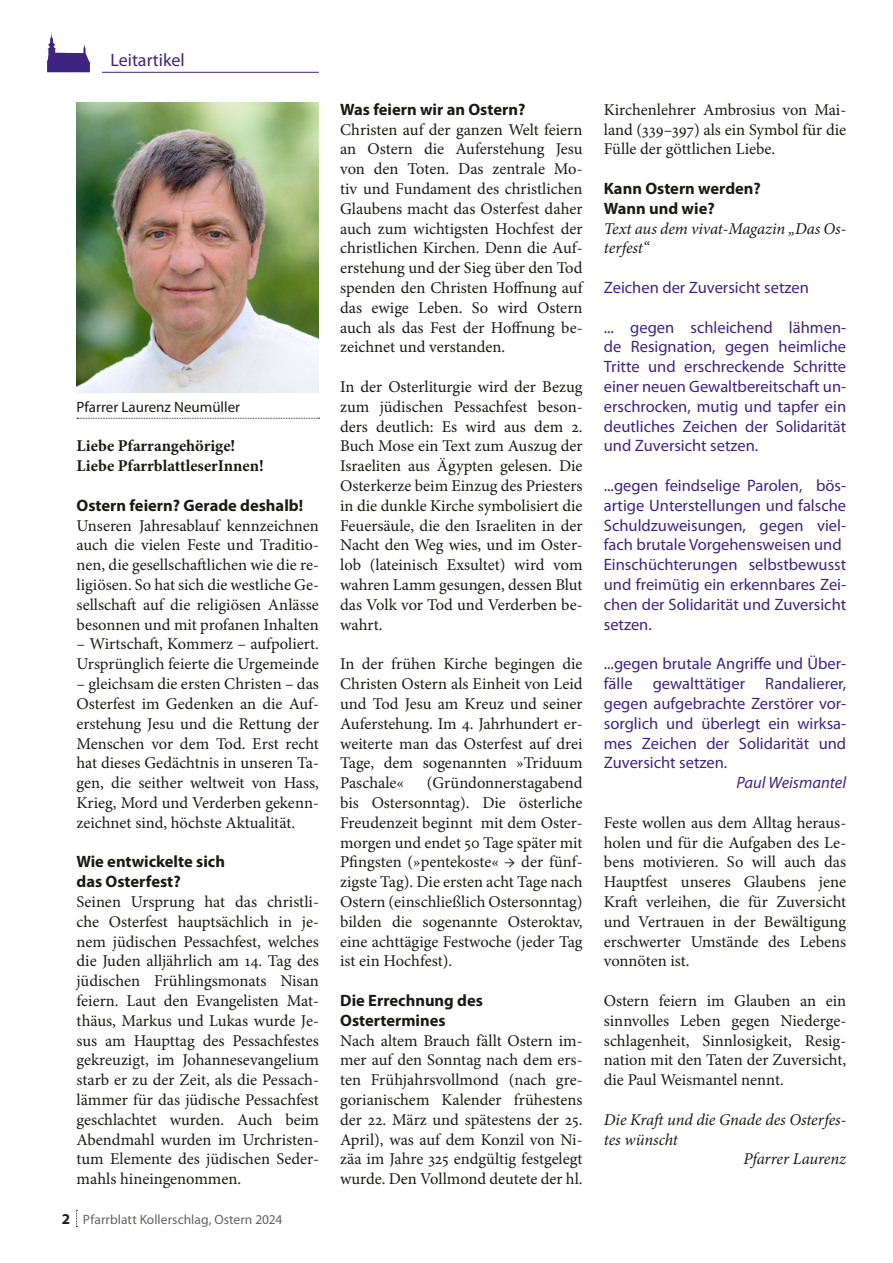
<style>
.page{position:relative;width:893px;height:1263px;background:#fff}
.page>*{position:absolute;margin:0;border:0;box-sizing:border-box;transform-origin:0 0}
.t1{font:18px "Myriad Pro";color:#3e2581}
.t2{font:16.5px/19.8px "Minion Pro";color:#1a1a18;text-align:justify}
.t3{font:16.5px/19.8px "Myriad Pro";color:#3e2581;text-align:justify}
.t4{font:700 16.5px/19.8px "Myriad Pro";color:#1a1a18}
.t5{font:italic 16.5px/19.8px "Minion Pro";letter-spacing:-.005em;color:#1a1a18}
.t6{font:700 16.5px/19.8px "Minion Pro";color:#1a1a18}
.t7{font:italic 16.5px "Myriad Pro";color:#3e2581}
.t8{font:15px "Myriad Pro";color:#1a1a18}
.t9{font:13.5px "Myriad Pro";letter-spacing:.005em;color:#636362}
.s1{font-weight:700;font-size:15px;color:#1a1a18}
</style>
<div class="page">
<img style="left:77px;top:102px;width:242px;height:290px">
<svg style="left:77px;top:418px;width:243px;height:1px"></svg>
<svg style="left:76px;top:1210px;width:2px;height:17px"></svg>
<hr style="left:102px;top:72px;width:217px;height:1px;background:#3e2581">
<svg style="left:47px;top:32px;width:43px;height:40px"></svg>
<p class="t1" style="left:111px;top:49px;width:76px">Leitartikel</p>
<p class="t8" style="left:77px;top:398px;width:165px">Pfarrer Laurenz Neumüller</p>
<p class="t6" style="left:77px;top:436px;width:189px">Liebe Pfarrangehörige!<br>Liebe PfarrblattleserInnen!</p>
<p class="t4" style="left:77px;top:495px;width:228px">Ostern feiern? Gerade deshalb!</p>
<p class="t2" style="left:77px;top:516px;width:244px">Unseren Jahresablauf kennzeichnen auch die vielen Feste und Traditio&shy;nen, die gesellschaftlichen wie die re&shy;ligiösen. So hat sich die westliche Ge&shy;sellschaft auf die religiösen Anlässe besonnen und mit profanen Inhalten</p>
<p class="t2" style="left:77px;top:634px;width:244px">– Wirtschaft, Kommerz – aufpoliert.<br>Ursprünglich feierte die Urgemeinde</p>
<p class="t2" style="left:77px;top:674px;width:244px">– gleichsam die ersten Christen – das Osterfest im Gedenken an die Auf&shy;erstehung Jesu und die Rettung der Menschen vor dem Tod. Erst recht hat dieses Gedächtnis in unseren Ta&shy;gen, die seither weltweit von Hass, Krieg, Mord und Verderben gekenn&shy;zeichnet sind, höchste Aktualität.</p>
<p class="t4" style="left:77px;top:851px;width:150px">Wie entwickelte sich das Osterfest?</p>
<p class="t2" style="left:77px;top:892px;width:244px">Seinen Ursprung hat das christli&shy;che Osterfest hauptsächlich in je&shy;nem jüdischen Pessachfest, welches die Juden alljährlich am 14. Tag des jüdischen Frühlingsmonats Nisan feiern. Laut den Evangelisten Mat&shy;thäus, Markus und Lukas wurde Je&shy;sus am Haupttag des Pessachfestes gekreuzigt, im Johannesevangelium starb er zu der Zeit, als die Pessach&shy;lämmer für das jüdische Pessachfest geschlachtet wurden. Auch beim Abendmahl wurden im Urchristen&shy;tum Elemente des jüdischen Seder&shy;mahls hineingenommen.</p>
<p class="t9" style="left:62px;top:1211px;width:222px"><span class="s1">2</span> Pfarrblatt Kollerschlag, Ostern 2024</p>
<p class="t4" style="left:340px;top:99px;width:187px">Was feiern wir an Ostern?</p>
<p class="t2" style="left:340px;top:120px;width:244px">Christen auf der ganzen Welt feiern an Ostern die Auferstehung Jesu von den Toten. Das zentrale Mo&shy;tiv und Fundament des christlichen Glaubens macht das Osterfest daher auch zum wichtigsten Hochfest der christlichen Kirchen. Denn die Auf&shy;erstehung und der Sieg über den Tod spenden den Christen Hoffnung auf das ewige Leben. So wird Ostern auch als das Fest der Hoffnung be&shy;zeichnet und verstanden.</p>
<p class="t2" style="left:340px;top:377px;width:244px">In der Osterliturgie wird der Bezug zum jüdischen Pessachfest beson&shy;ders deutlich: Es wird aus dem 2.<br>Buch Mose ein Text zum Auszug der Israeliten aus Ägypten gelesen. Die Osterkerze beim Einzug des Priesters in die dunkle Kirche symbolisiert die Feuersäule, die den Israeliten in der Nacht den Weg wies, und im Oster&shy;lob (lateinisch Exsultet) wird vom wahren Lamm gesungen, dessen Blut das Volk vor Tod und Verderben be&shy;wahrt.</p>
<p class="t2" style="left:340px;top:654px;width:244px">In der frühen Kirche begingen die Christen Ostern als Einheit von Leid und Tod Jesu am Kreuz und seiner Auferstehung. Im 4. Jahrhundert er&shy;weiterte man das Osterfest auf drei Tage, dem sogenannten »Triduum Paschale«</p>
<p class="t2" style="left:340px;top:773px;width:244px;text-indent:87px">(Gründonnerstagabend bis Ostersonntag). Die österliche Freudenzeit beginnt mit dem Oster&shy;morgen und endet 50 Tage später mit Pfingsten (»pentekoste« → der fünf&shy;zigste Tag). Die ersten acht Tage nach Ostern (einschließlich Ostersonntag) bilden die sogenannte Osteroktav, eine achttägige Festwoche (jeder Tag ist ein Hochfest).</p>
<p class="t4" style="left:340px;top:990px;width:144px">Die Errechnung des<br>Ostertermines</p>
<p class="t2" style="left:340px;top:1030px;width:244px">Nach altem Brauch fällt Ostern im&shy;mer auf den Sonntag nach dem ers&shy;ten Frühjahrsvollmond (nach gre&shy;gorianischem Kalender frühestens der 22. März und spätestens der 25.<br>April), was auf dem Konzil von Ni&shy;zäa im Jahre 325 endgültig festgelegt wurde. Den Vollmond deutete der hl.</p>
<p class="t2" style="left:604px;top:100px;width:244px">Kirchenlehrer Ambrosius von Mai&shy;land (339–397) als ein Symbol für die Fülle der göttlichen Liebe.</p>
<p class="t4" style="left:604px;top:178px;width:159px">Kann Ostern werden?<br>Wann und wie?</p>
<p class="t5" style="left:604px;top:218px;width:244px">Text aus dem vivat-Magazin „Das Os&shy;terfest“</p>
<p class="t3" style="left:604px;top:277px;width:206px">Zeichen der Zuversicht setzen</p>
<p class="t3" style="left:604px;top:317px;width:244px">... gegen schleichend lähmen&shy;de Resignation, gegen heimliche Tritte und erschreckende Schritte einer neuen Gewaltbereitschaft un&shy;erschrocken, mutig und tapfer ein deutliches Zeichen der Solidarität und Zuversicht setzen.</p>
<p class="t3" style="left:604px;top:475px;width:244px;text-align:left">...gegen feindselige Parolen, bös&shy;artige Unterstellungen und falsche<br>Schuldzuweisungen, gegen viel&shy;fach brutale Vorgehensweisen und<br>Einschüchterungen selbstbewusst und freimütig ein erkennbares Zei&shy;chen der Solidarität und Zuversicht setzen.</p>
<p class="t3" style="left:604px;top:654px;width:244px">...gegen brutale Angriffe und Über&shy;fälle gewalttätiger Randalierer, gegen aufgebrachte Zerstörer vor&shy;sorglich und überlegt ein wirksa&shy;mes Zeichen der Solidarität und Zuversicht setzen.</p>
<p class="t7" style="left:736px;top:772px;width:111px">Paul Weismantel</p>
<p class="t2" style="left:604px;top:813px;width:244px">Feste wollen aus dem Alltag heraus&shy;holen und für die Aufgaben des Le&shy;bens motivieren. So will auch das Hauptfest unseres Glaubens jene Kraft verleihen, die für Zuversicht und Vertrauen in der Bewältigung erschwerter Umstände des Lebens vonnöten ist.</p>
<p class="t2" style="left:604px;top:991px;width:244px">Ostern feiern im Glauben an ein sinnvolles Leben gegen Niederge&shy;schlagenheit, Sinnlosigkeit, Resig&shy;nation mit den Taten der Zuversicht, die Paul Weismantel nennt.</p>
<p class="t5" style="left:604px;top:1109px;width:244px">Die Kraft und die Gnade des Osterfes-</p>
<p class="t5" style="left:604px;top:1129px;width:76px">tes wünscht</p>
<p class="t5" style="left:743px;top:1149px;width:104px">Pfarrer Laurenz</p>
</div>
